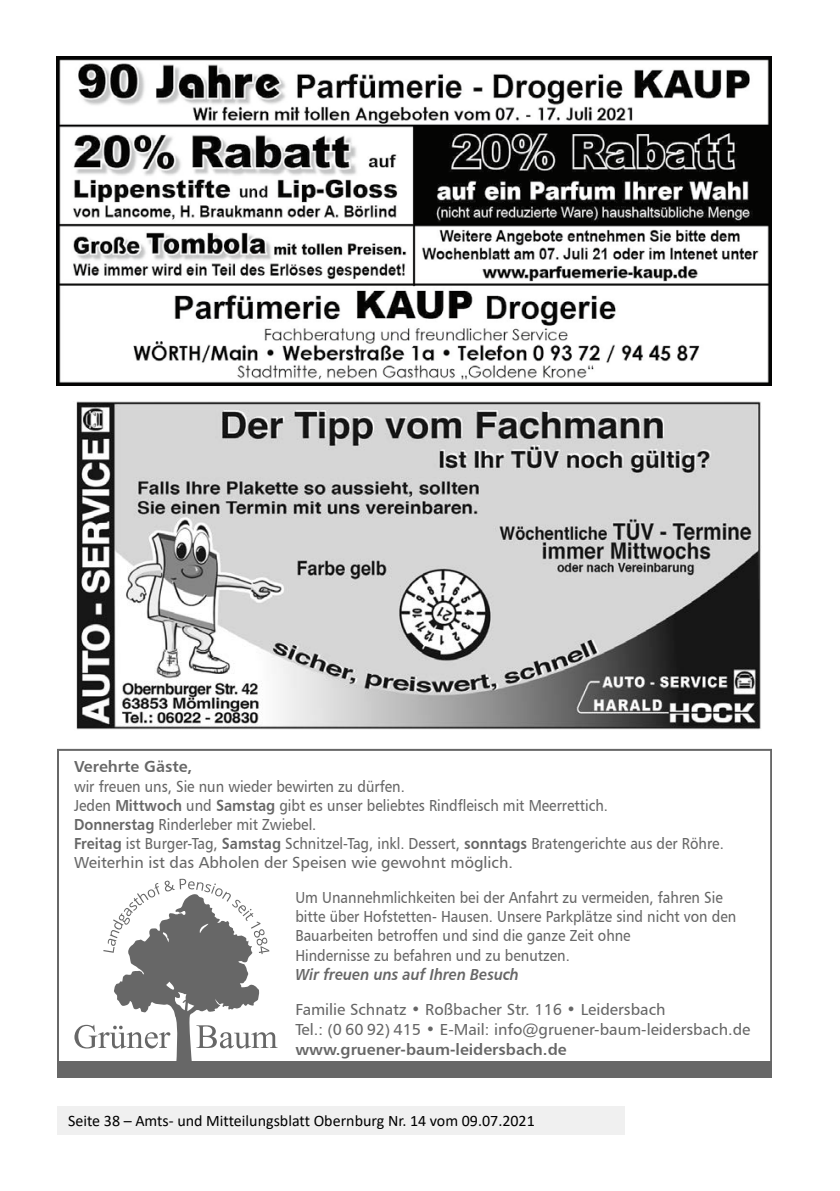
<style>
.page{position:relative;width:840px;height:1191px;background:#fff}
.page>*{position:absolute;margin:0;border:0;box-sizing:border-box;transform-origin:0 0}
.t1{font:16px/19.2px "Humanist 777 BT Roman B";color:#676767;scale:.9 1}
.t2{font:16px/20px "Humanist 777 BT Roman B";color:#676767}
.t3{font:16px "Calibri";color:#000}
.t4{font:16px "Humanist 777 BT Bold B";color:#676767}
.t5{font:16px "Humanist 777 BT Bold Italic B";color:#676767;scale:.9 1}
.s1{font-family:"Humanist 777 BT Bold B"}
</style>
<div class="page">
<div style="left:57px;top:1106px;width:567px;height:28px;background:#f0f0f0"></div>
<svg style="left:74px;top:878px;width:203px;height:182px"></svg>
<div style="left:57px;top:1060px;width:714px;height:17px;background:#676767"></div>
<img style="left:57px;top:57px;width:714px;height:329px">
<img style="left:76px;top:401px;width:685px;height:329px">
<p class="t4" style="left:74px;top:756px;width:120px">Verehrte Gäste,</p>
<p class="t1" style="left:74px;top:776px;width:723px">wir freuen uns, Sie nun wieder bewirten zu dürfen.<br>Jeden <span class="s1">Mittwoch</span> und <span class="s1">Samstag</span> gibt es unser beliebtes Rindfleisch mit Meerrettich.<br><span class="s1">Donnerstag</span> Rinderleber mit Zwiebel.<br><span class="s1">Freitag</span> ist Burger-Tag, <span class="s1">Samstag</span> Schnitzel-Tag, inkl. Dessert, <span class="s1">sonntags</span> Bratengerichte aus der Röhre.<br>Weiterhin ist das Abholen der Speisen wie gewohnt möglich.</p>
<p class="t1" style="left:295px;top:887px;width:491px">Um Unannehmlichkeiten bei der Anfahrt zu vermeiden, fahren Sie bitte über Hofstetten- Hausen. Unsere Parkplätze sind nicht von den Bauarbeiten betroffen und sind die ganze Zeit ohne<br>Hindernisse zu befahren und zu benutzen.</p>
<p class="t5" style="left:295px;top:964px;width:250px">Wir freuen uns auf Ihren Besuch</p>
<p class="t2" style="left:295px;top:999px;width:456px">Familie Schnatz • Roßbacher Str. 116 • Leidersbach<br>Tel.: (0 60 92) 415 • E-Mail: info@gruener-baum-leidersbach.de</p>
<p class="t4" style="left:295px;top:1039px;width:272px">www.gruener-baum-leidersbach.de</p>
<p class="t3" style="left:68px;top:1109px;width:468px">Seite 38 – Amts- und Mitteilungsblatt Obernburg Nr. 14 vom 09.07.2021</p>
</div>
